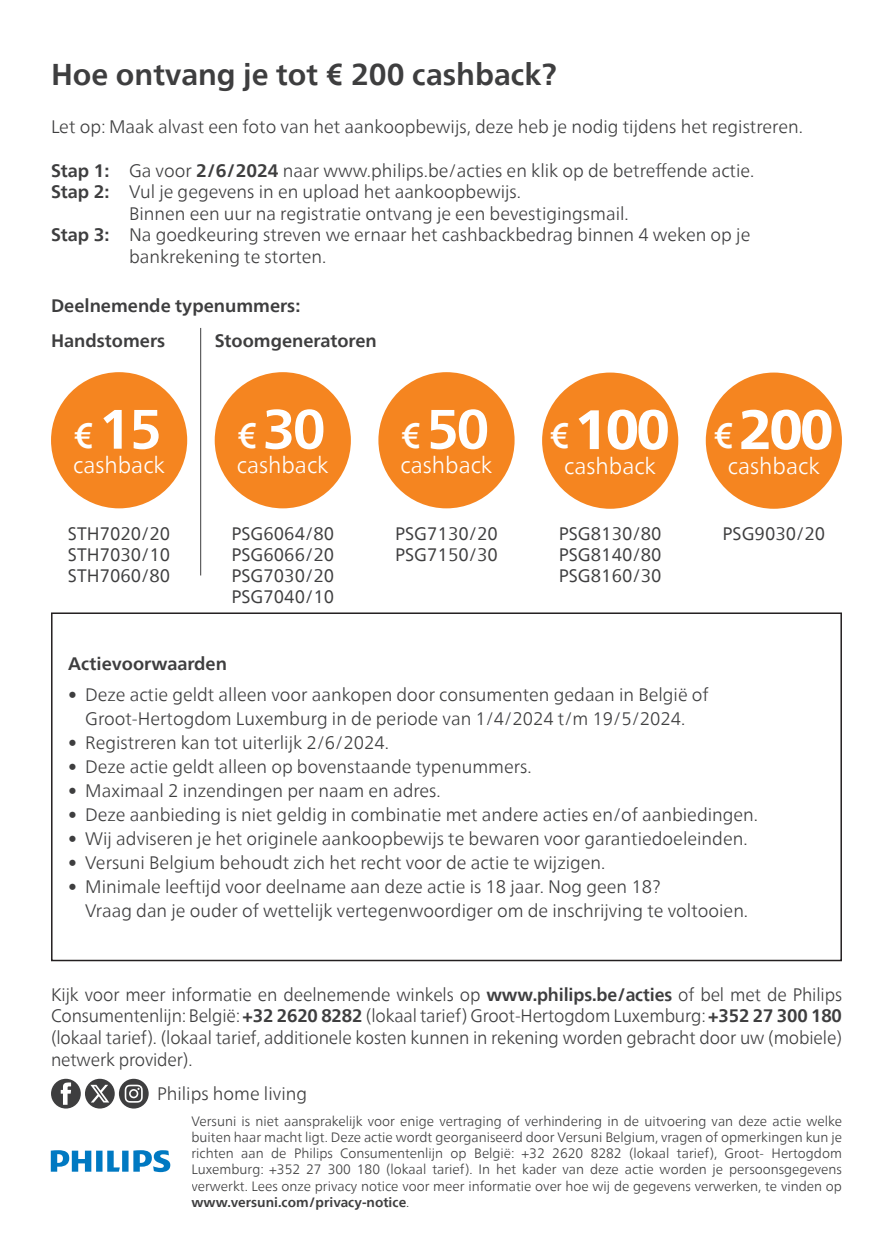
<style>
.page{position:relative;width:893px;height:1259px;background:#fff}
.page>*{position:absolute;margin:0;border:0;box-sizing:border-box;transform-origin:0 0}
.t1{font:700 55.5px "Neue Frutiger World";color:#fff}
.t2{font:800 55.5px "Neue Frutiger World";letter-spacing:-.05em;color:#fff}
.t3{font:700 30px "Neue Frutiger World";color:#3e3e3f}
.t4{font:300 22.5px "Neue Frutiger World";color:#fff}
.t5{font:300 18px/21.6px "Neue Frutiger World";color:#3e3e3f;text-align:center}
.t6{font:18px/21px "Neue Frutiger World";color:#3e3e3f;text-align:justify}
.t7{font:700 18px "Neue Frutiger World";color:#3e3e3f}
.t8{font:300 13.5px/16.2px "Neue Frutiger World";color:#3e3e3f;text-align:justify}
.s1{font-weight:700}
.s2{font-weight:500;font-size:35.1px}
</style>
<div class="page">
<div style="left:51px;top:612px;width:791px;height:349px;border:2px solid #231f20"></div>
<div style="left:542px;top:372px;width:136px;height:137px;background:#f58520;border-radius:50%"></div>
<div style="left:706px;top:372px;width:136px;height:137px;background:#f58520;border-radius:50%"></div>
<div style="left:51px;top:372px;width:136px;height:136px;background:#f58520;border-radius:50%"></div>
<div style="left:215px;top:372px;width:136px;height:136px;background:#f58520;border-radius:50%"></div>
<div style="left:378px;top:372px;width:137px;height:136px;background:#f58520;border-radius:50%"></div>
<hr style="left:200px;top:328px;width:1px;height:247px;background:#3e3e3f">
<svg style="left:51px;top:1078px;width:30px;height:30px"></svg>
<div style="left:85px;top:1078px;width:30px;height:30px;background:#3e3e3f;border-radius:50%"></div>
<svg style="left:90px;top:1084px;width:19px;height:18px"></svg>
<svg style="left:119px;top:1078px;width:30px;height:30px"></svg>
<svg style="left:51px;top:1150px;width:119px;height:22px"></svg>
<h2 class="t3" style="left:51px;top:48px;width:507px">Hoe ontvang je tot € 200 cashback?</h2>
<p class="t5" style="left:51px;top:116px;width:753px">Let op: Maak alvast een foto van het aankoopbewijs, deze heb je nodig tijdens het registreren.</p>
<p class="t5" style="left:51px;top:160px;width:705px"><span class="s1">Stap 1:</span> Ga voor <span class="s1">2/6/2024</span> naar www.philips.be/acties en klik op de betreffende actie.</p>
<p class="t5" style="left:51px;top:181px;width:472px"><span class="s1">Stap 2:</span> Vul je gegevens in en upload het aankoopbewijs.</p>
<p class="t5" style="left:129px;top:203px;width:501px">Binnen een uur na registratie ontvang je een bevestigingsmail.</p>
<p class="t5" style="left:51px;top:224px;width:701px"><span class="s1">Stap 3:</span> Na goedkeuring streven we ernaar het cashbackbedrag binnen 4 weken op je</p>
<p class="t5" style="left:129px;top:246px;width:199px">bankrekening te storten.</p>
<p class="t7" style="left:51px;top:289px;width:251px">Deelnemende typenummers:</p>
<p class="t7" style="left:51px;top:325px;width:116px">Handstomers</p>
<p class="t7" style="left:215px;top:325px;width:164px">Stoomgeneratoren</p>
<h1 class="t1" style="left:73px;top:380px;width:90px"><span class="s2">€</span>15</h1>
<h1 class="t1" style="left:237px;top:380px;width:90px"><span class="s2">€</span>30</h1>
<h1 class="t1" style="left:401px;top:380px;width:90px"><span class="s2">€</span>50</h1>
<h1 class="t2" style="left:550px;top:397px;width:122px"><span class="s2">€</span> 100</h1>
<h1 class="t2" style="left:713px;top:397px;width:122px"><span class="s2">€</span> 200</h1>
<p class="t4" style="left:73px;top:448px;width:93px">cashback</p>
<p class="t4" style="left:237px;top:448px;width:93px">cashback</p>
<p class="t4" style="left:401px;top:448px;width:93px">cashback</p>
<p class="t4" style="left:564px;top:448px;width:93px">cashback</p>
<p class="t4" style="left:728px;top:448px;width:93px">cashback</p>
<p class="t6" style="left:68px;top:523px;width:104px">STH7020/20<br>STH7030/10<br>STH7060/80</p>
<p class="t6" style="left:231px;top:523px;width:104px">PSG6064/80<br>PSG6066/20<br>PSG7030/20<br>PSG7040/10</p>
<p class="t6" style="left:395px;top:523px;width:104px">PSG7130/20<br>PSG7150/30</p>
<p class="t6" style="left:559px;top:523px;width:104px">PSG8130/80<br>PSG8140/80<br>PSG8160/30</p>
<p class="t6" style="left:722px;top:523px;width:104px">PSG9030/20</p>
<p class="t7" style="left:68px;top:648px;width:160px">Actievoorwaarden</p>
<p class="t5" style="left:68px;top:683px;width:642px;line-height:24px">• Deze actie geldt alleen voor aankopen door consumenten gedaan in België of<br>Groot-Hertogdom Luxemburg in de periode van 1/4/2024 t/m 19/5/2024.</p>
<p class="t5" style="left:68px;top:732px;width:322px">• Registreren kan tot uiterlijk 2/6/2024.</p>
<p class="t5" style="left:68px;top:756px;width:465px">• Deze actie geldt alleen op bovenstaande typenummers.</p>
<p class="t5" style="left:68px;top:780px;width:374px">• Maximaal 2 inzendingen per naam en adres.</p>
<p class="t5" style="left:68px;top:804px;width:691px">• Deze aanbieding is niet geldig in combinatie met andere acties en/of aanbiedingen.</p>
<p class="t5" style="left:68px;top:828px;width:681px">• Wij adviseren je het originele aankoopbewijs te bewaren voor garantiedoeleinden.</p>
<p class="t5" style="left:68px;top:852px;width:539px">• Versuni Belgium behoudt zich het recht voor de actie te wijzigen.</p>
<p class="t5" style="left:85px;top:875px;width:664px;line-height:24px;text-align:left;text-indent:-17px">• Minimale leeftijd voor deelname aan deze actie is 18 jaar. Nog geen 18?<br>Vraag dan je ouder of wettelijk vertegenwoordiger om de inschrijving te voltooien.</p>
<p class="t5" style="left:51px;top:983px;width:792px;text-align:justify">Kijk voor meer informatie en deelnemende winkels op <span class="s1">www.philips.be/acties</span> of bel met de Philips Consumentenlijn: België: <span class="s1">+32 2620 8282</span> (lokaal tarief) Groot-Hertogdom Luxemburg: <span class="s1">+352 27 300 180 </span>(lokaal tarief). (lokaal tarief, additionele kosten kunnen in rekening worden gebracht door uw (mobiele) netwerk provider).</p>
<p class="t5" style="left:157px;top:1082px;width:152px">Philips home living</p>
<p class="t8" style="left:191px;top:1113px;width:652px">Versuni is niet aansprakelijk voor enige vertraging of verhindering in de uitvoering van deze actie welke buiten haar macht ligt. Deze actie wordt georganiseerd door Versuni Belgium, vragen of opmerkingen kun je richten aan de Philips Consumentenlijn op België: +32 2620 8282 (lokaal tarief), Groot- Hertogdom Luxemburg: +352 27 300 180 (lokaal tarief). In het kader van deze actie worden je persoonsgegevens verwerkt. Lees onze privacy notice voor meer informatie over hoe wij de gegevens verwerken, te vinden op <span class="s1">www.versuni.com/privacy-notice</span>.</p>
</div>
